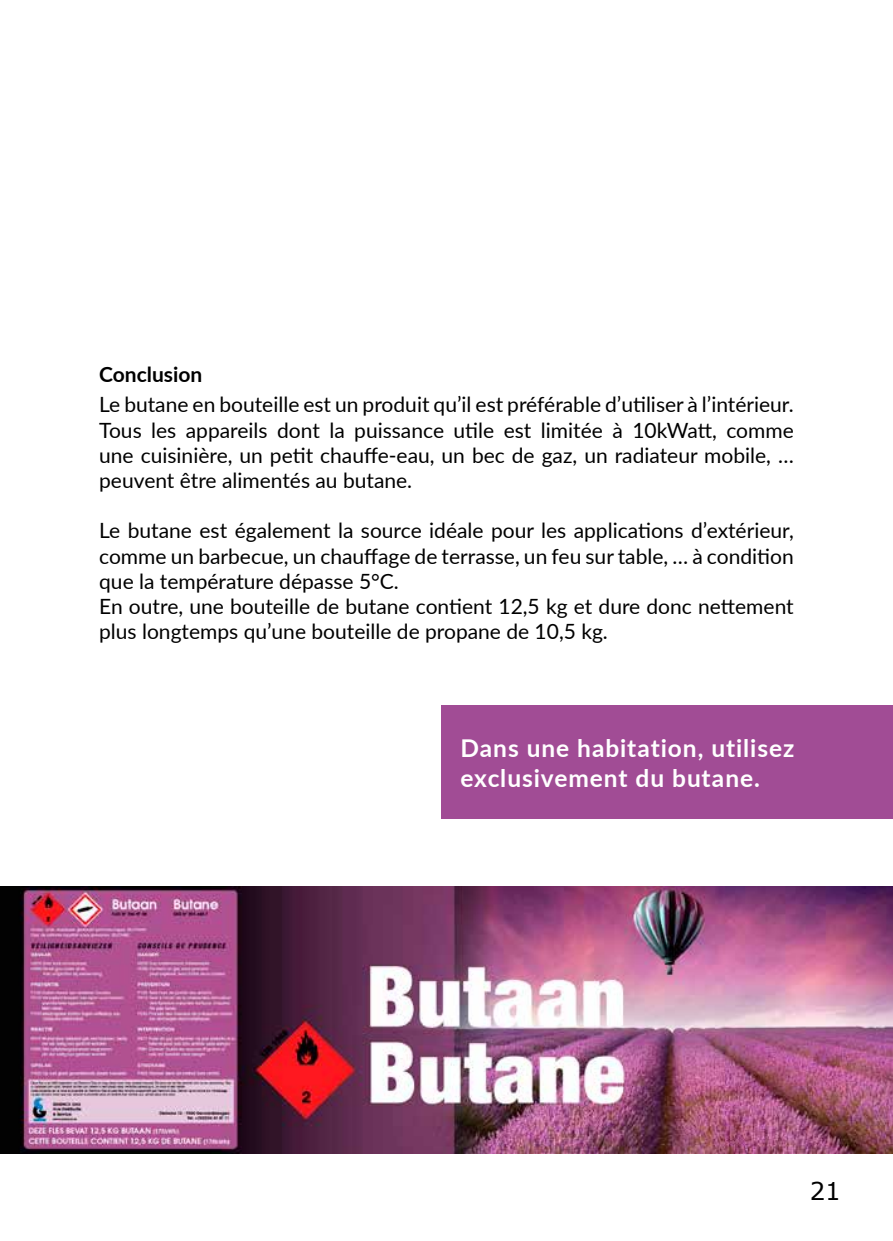
<style>
.page{position:relative;width:893px;height:1241px;background:#fff}
.page>*{position:absolute;margin:0;border:0;box-sizing:border-box;transform-origin:0 0}
.t1{font:700 24.5px/29.4px "Lato";letter-spacing:.04em;color:#fff}
.t2{font:24.5px "Verdana";color:#000}
.t3{font:21px/25.2px "Lato";color:#000;text-align:justify}
.t4{font:700 21px "Lato";color:#000}
</style>
<div class="page">
<div style="left:441px;top:705px;width:452px;height:114px;background:#a14c95"></div>
<img style="left:0;top:886px;width:893px;height:266px">
<p class="t4" style="left:99px;top:358px;width:105px">Conclusion</p>
<p class="t3" style="left:99px;top:391px;width:696px">Le butane en bouteille est un produit qu’il est préférable d’utiliser à l’intérieur.<br>Tous les appareils dont la puissance utile est limitée à 10kWatt, comme une cuisinière, un petit chauffe-eau, un bec de gaz, un radiateur mobile, … peuvent être alimentés au butane.</p>
<p class="t3" style="left:99px;top:517px;width:696px;text-align:left">Le butane est également la source idéale pour les applications d’extérieur, comme un barbecue, un chauffage de terrasse, un feu sur table, … à condition que la température dépasse 5°C.<br>En outre, une bouteille de butane contient 12,5 kg et dure donc nettement plus longtemps qu’une bouteille de propane de 10,5 kg.</p>
<p class="t1" style="left:460px;top:732px;width:335px">Dans une habitation, utilisez exclusivement du butane.</p>
<p class="t2" style="left:810px;top:1174px;width:33px">21</p>
</div>
